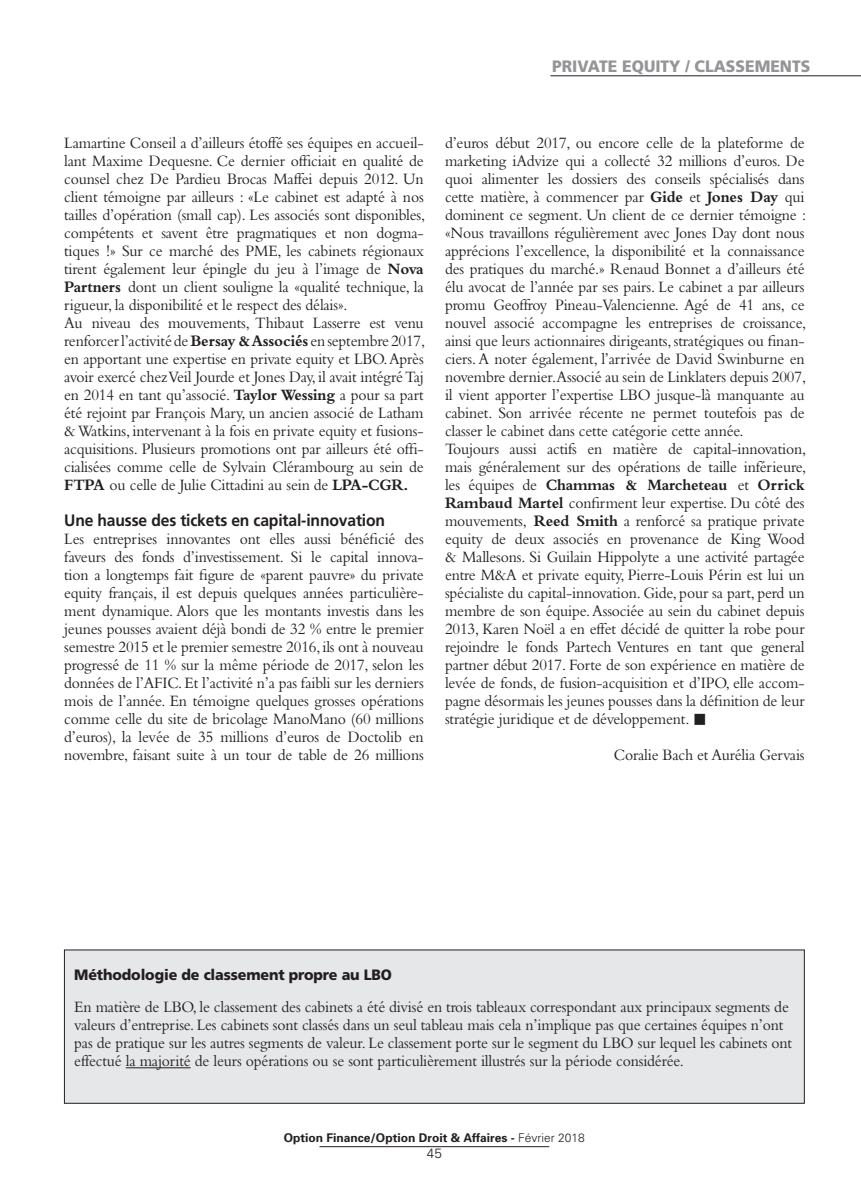
<style>
.page{position:relative;width:861px;height:1190px;background:#fff}
.page>*{position:absolute;margin:0;border:0;box-sizing:border-box;transform-origin:0 0}
.t1{font:16.5px/18px "Bembo";letter-spacing:-.01em;color:#231f20;scale:.95 1}
.t2{font:700 16.5px "Frutiger";letter-spacing:-.01em;color:#231f20;scale:.95 1}
.t3{font:900 16.5px "Frutiger";color:#939598;scale:.95 1}
.t4{font:900 15px "Frutiger";letter-spacing:-.01em;color:#231f20;scale:.95 1}
.t5{font:300 13.5px "Univers";color:#231f20}
.t6{font:700 12px "Univers";color:#231f20}
.s1{font-weight:700}
.s2{font-weight:300}
</style>
<div class="page">
<hr style="left:319px;top:1146px;width:230px;height:1px;background:#231f20">
<div style="left:64px;top:950px;width:740px;height:153px;background:#e6e7e9"></div>
<hr style="left:126px;top:1067px;width:64px;height:1px;background:#231f20">
<hr style="left:550px;top:76px;width:310px;height:1px;background:#231f20">
<p class="t3" style="left:552px;top:56px;width:273px">PRIVATE EQUITY / CLASSEMENTS</p>
<p class="t1" style="left:64px;top:133px;width:381px">Lamartine Conseil a d’ailleurs étoffé ses équipes en accueil&shy;lant Maxime Dequesne. Ce dernier officiait en qualité de counsel chez De Pardieu Brocas Maffei depuis 2012. Un client témoigne par ailleurs : «Le cabinet est adapté à nos tailles d’opération (small cap). Les associés sont disponibles, compétents et savent être pragmatiques et non dogma&shy;tiques !» Sur ce marché des PME, les cabinets régionaux tirent également leur épingle du jeu à l’image de <span class="s1">Nova Partners</span> dont un client souligne la «qualité technique, la rigueur, la disponibilité et le respect des délais».<br>Au niveau des mouvements, Thibaut Lasserre est venu renforcer l’activité de <span class="s1">Bersay &amp; Associés</span> en septembre 2017, en apportant une expertise en private equity et LBO. Après avoir exercé chez Veil Jourde et Jones Day, il avait intégré Taj en 2014 en tant qu’associé. <span class="s1">Taylor Wessing</span> a pour sa part été rejoint par François Mary, un ancien associé de Latham &amp; Watkins, intervenant à la fois en private equity et fusions&shy;acquisitions. Plusieurs promotions ont par ailleurs été offi&shy;cialisées comme celle de Sylvain Clérambourg au sein de <span class="s1">FTPA</span> ou celle de Julie Cittadini au sein de <span class="s1">LPA-CGR.</span></p>
<p class="t2" style="left:64px;top:510px;width:339px">Une hausse des tickets en capital-innovation</p>
<p class="t1" style="left:64px;top:529px;width:380px;text-align:justify">Les entreprises innovantes ont elles aussi bénéficié des faveurs des fonds d’investissement. Si le capital innova&shy;tion a longtemps fait figure de «parent pauvre» du private equity français, il est depuis quelques années particulière&shy;ment dynamique. Alors que les montants investis dans les jeunes pousses avaient déjà bondi de 32 % entre le premier semestre 2015 et le premier semestre 2016, ils ont à nouveau progressé de 11 % sur la même période de 2017, selon les données de l’AFIC. Et l’activité n’a pas faibli sur les derniers mois de l’année. En témoigne quelques grosses opérations comme celle du site de bricolage ManoMano (60 millions d’euros), la levée de 35 millions d’euros de Doctolib en novembre, faisant suite à un tour de table de 26 millions</p>
<p class="t1" style="left:445px;top:133px;width:381px">d’euros début 2017, ou encore celle de la plateforme de marketing iAdvize qui a collecté 32 millions d’euros. De quoi alimenter les dossiers des conseils spécialisés dans cette matière, à commencer par <span class="s1">Gide</span> et <span class="s1">Jones Day</span> qui dominent ce segment. Un client de ce dernier témoigne : «Nous travaillons régulièrement avec Jones Day dont nous apprécions l’excellence, la disponibilité et la connaissance des pratiques du marché.» Renaud Bonnet a d’ailleurs été élu avocat de l’année par ses pairs. Le cabinet a par ailleurs promu Geoffroy Pineau-Valencienne. Agé de 41 ans, ce nouvel associé accompagne les entreprises de croissance, ainsi que leurs actionnaires dirigeants, stratégiques ou finan&shy;ciers. A noter également, l’arrivée de David Swinburne en novembre dernier.Associé au sein de Linklaters depuis 2007, il vient apporter l’expertise LBO jusque-là manquante au cabinet. Son arrivée récente ne permet toutefois pas de classer le cabinet dans cette catégorie cette année.<br>Toujours aussi actifs en matière de capital-innovation, mais généralement sur des opérations de taille inférieure, les équipes de <span class="s1">Chammas &amp; Marcheteau</span> et <span class="s1">Orrick Rambaud Martel</span> confirment leur expertise. Du côté des mouvements, <span class="s1">Reed Smith</span> a renforcé sa pratique private equity de deux associés en provenance de King Wood &amp; Mallesons. Si Guilain Hippolyte a une activité partagée entre M&amp;A et private equity, Pierre-Louis Périn est lui un spécialiste du capital-innovation. Gide, pour sa part, perd un membre de son équipe. Associée au sein du cabinet depuis 2013, Karen Noël a en effet décidé de quitter la robe pour rejoindre le fonds Partech Ventures en tant que general partner début 2017. Forte de son expérience en matière de levée de fonds, de fusion-acquisition et d’IPO, elle accom&shy;pagne désormais les jeunes pousses dans la définition de leur stratégie juridique et de développement.</p>
<p class="t1" style="left:613px;top:745px;width:202px">Coralie Bach et Aurélia Gervais</p>
<p class="t4" style="left:74px;top:966px;width:336px">Méthodologie de classement propre au LBO</p>
<p class="t1" style="left:74px;top:997px;width:757px">En matière de LBO, le classement des cabinets a été divisé en trois tableaux correspondant aux principaux segments de valeurs d’entreprise. Les cabinets sont classés dans un seul tableau mais cela n’implique pas que certaines équipes n’ont pas de pratique sur les autres segments de valeur. Le classement porte sur le segment du LBO sur lequel les cabinets ont effectué la majorité de leurs opérations ou se sont particulièrement illustrés sur la période considérée.</p>
<p class="t6" style="left:284px;top:1130px;width:302px">Option Finance/Option Droit &amp; Affaires - <span class="s2">Février 2018</span></p>
<p class="t5" style="left:427px;top:1145px;width:17px">45</p>
</div>
